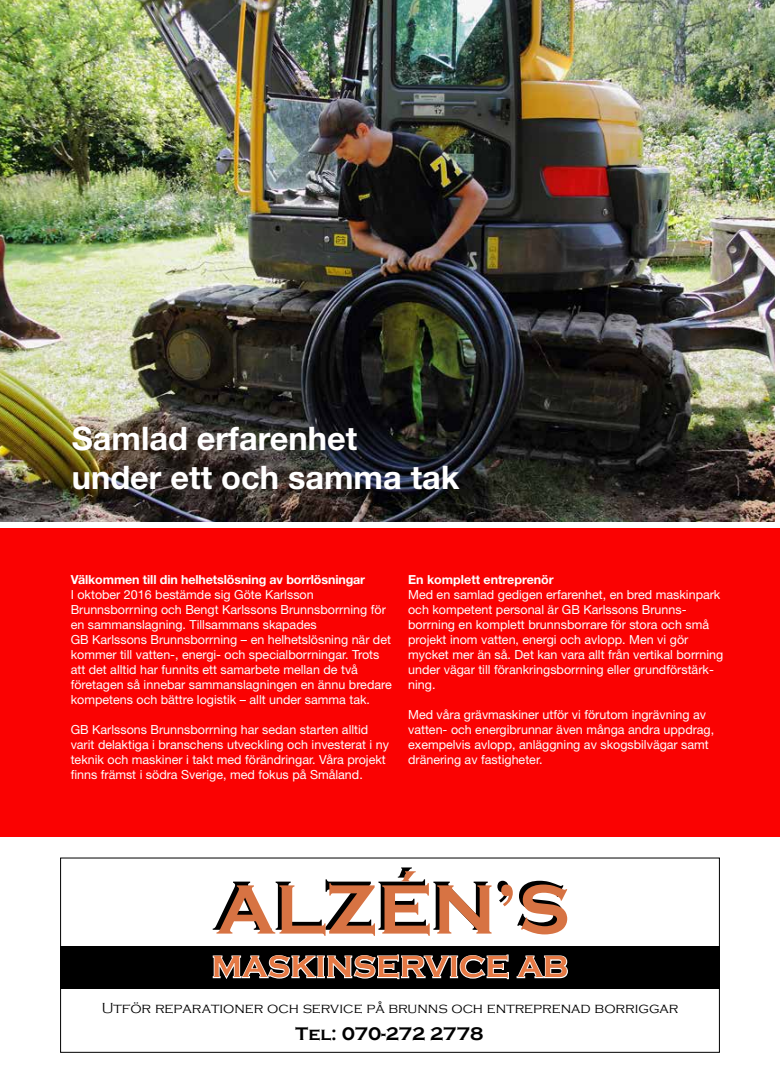
<style>
.page{position:relative;width:780px;height:1081px;background:#fff}
.page>*{position:absolute;margin:0;border:0;box-sizing:border-box;transform-origin:0 0}
.t1{font:700 32.5px/39px "Helvetica Neue LT Std";color:#fff}
.t2{font:700 31.5px "Copperplate Gothic";color:#e67944}
.t3{font:700 18.75px "Copperplate Gothic";color:#000}
.t4{font:300 15px "Copperplate Gothic";color:#000}
.t5{font:12.5px/15px "Helvetica Neue LT Std";color:#fff}
.t6{font:700 12.5px "Helvetica Neue LT Std";letter-spacing:-.01em;color:#fff}
</style>
<div class="page">
<div style="left:0;top:528px;width:780px;height:308px;background:#fa0202"></div>
<div style="left:60px;top:946px;width:659px;height:42px;background:#000"></div>
<svg style="left:213px;top:867px;width:354px;height:69px"></svg>
<svg style="left:212px;top:954px;width:356px;height:26px"></svg>
<img style="left:0;top:0;width:774px;height:521px">
<h1 class="t1" style="left:72px;top:418px;width:389px">Samlad erfarenhet<br>under ett och samma tak</h1>
<p class="t6" style="left:71px;top:572px;width:296px">Välkommen till din helhetslösning av borrlösningar</p>
<p class="t5" style="left:71px;top:587px;width:322px">I oktober 2016 bestämde sig Göte Karlsson Brunnsborrning och Bengt Karlssons Brunnsborrning för en sammanslagning. Tillsammans skapades<br>GB Karlssons Brunnsborrning – en helhetslösning när det kommer till vatten-, energi- och specialborrningar. Trots att det alltid har funnits ett samarbete mellan de två företagen så innebar sammanslagningen en ännu bredare kompetens och bättre logistik – allt under samma tak.</p>
<p class="t5" style="left:71px;top:722px;width:320px">GB Karlssons Brunnsborrning har sedan starten alltid varit delaktiga i branschens utveckling och investerat i ny teknik och maskiner i takt med förändringar. Våra projekt finns främst i södra Sverige, med fokus på Småland.</p>
<p class="t6" style="left:408px;top:572px;width:147px">En komplett entreprenör</p>
<p class="t5" style="left:408px;top:587px;width:317px">Med en samlad gedigen erfarenhet, en bred maskinpark och kompetent personal är GB Karlssons Brunns&shy;borrning en komplett brunnsborrare för stora och små projekt inom vatten, energi och avlopp. Men vi gör mycket mer än så. Det kan vara allt från vertikal borrning under vägar till förankringsborrning eller grundförstärk&shy;ning.</p>
<p class="t5" style="left:408px;top:707px;width:307px">Med våra grävmaskiner utför vi förutom ingrävning av vatten- och energibrunnar även många andra uppdrag, exempelvis avlopp, anläggning av skogsbilvägar samt dränering av fastigheter.</p>
<h2 class="t2" style="left:212px;top:949px;width:358px">MASKINSERVICE AB</h2>
<p class="t4" style="left:102px;top:1000px;width:578px">Utför reparationer och service på brunns och entreprenad borriggar</p>
<h3 class="t3" style="left:295px;top:1023px;width:189px">Tel: 070-272 2778</h3>
</div>
